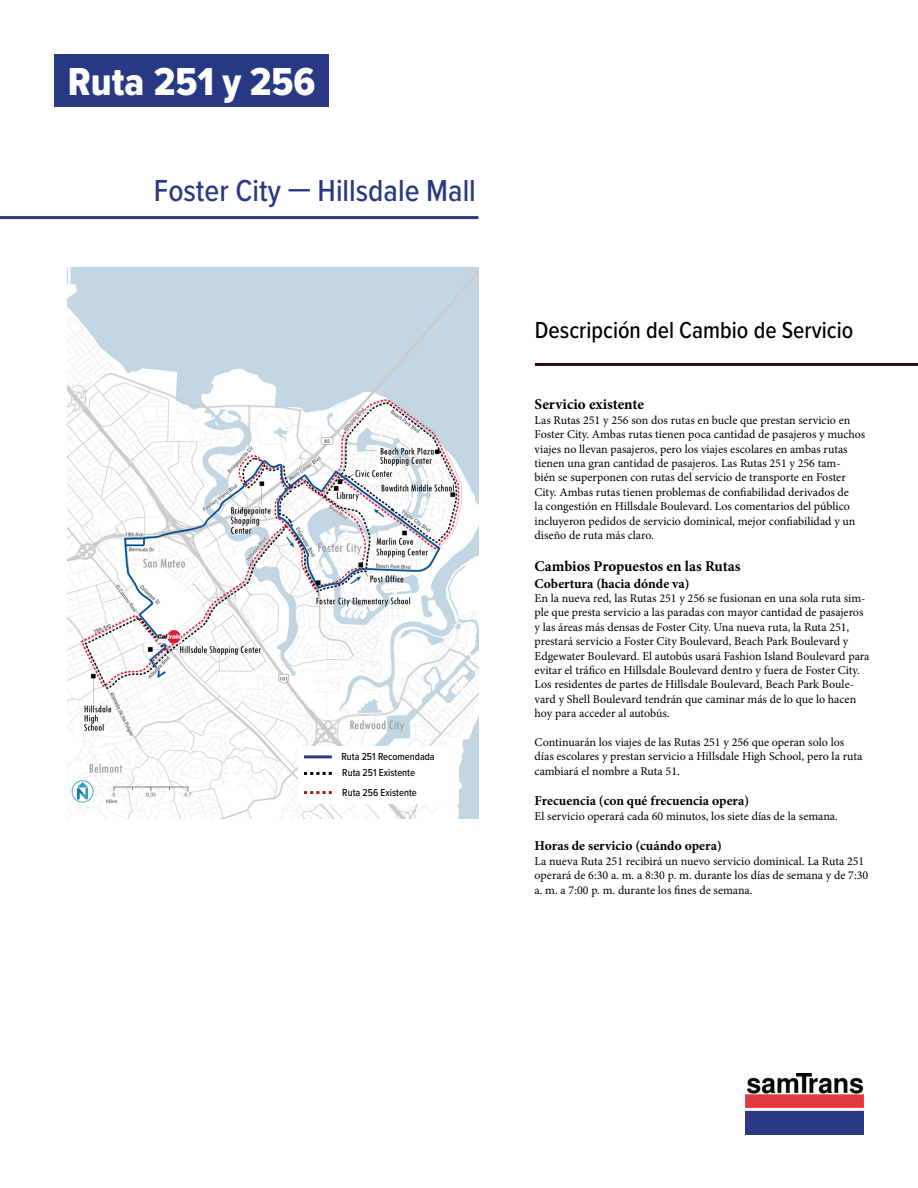
<style>
.page{position:relative;width:918px;height:1188px;background:#fff}
.page>*{position:absolute;margin:0;border:0;box-sizing:border-box;transform-origin:0 0}
.t1{font:40.5px "Proxima Nova Cond Extrabld";color:#fff}
.t2{font:500 31.5px "Proxima Nova Cond";color:#283883}
.t3{font:500 24px "Proxima Nova Cond";color:#000}
.t4{font:700 15px "Minion Pro";letter-spacing:-.005em;color:#000}
.t5{font:700 13.5px "Minion Pro";color:#000}
.t6{font:12px/14.4px "Minion Pro";color:#000}
.t7{font:500 10.5px "Proxima Nova Cond";color:#030303}
</style>
<div class="page">
<img style="left:746px;top:1074px;width:118px;height:37px">
<div style="left:746px;top:1111px;width:118px;height:24px;background:#283883"></div>
<div style="left:54px;top:54px;width:275px;height:53px;background:#283883"></div>
<hr style="left:535px;top:363px;width:383px;height:3px;background:#280e0e">
<hr style="left:0;top:216px;width:478px;height:3px;background:#283883">
<img style="left:68px;top:267px;width:410px;height:552px">
<div style="left:298px;top:746px;width:161px;height:58px;background:#fff"></div>
<hr style="left:304px;top:755px;width:28px;height:3px;background:#283883">
<svg style="left:304px;top:772px;width:28px;height:3px"></svg>
<svg style="left:304px;top:791px;width:28px;height:3px"></svg>
<h1 class="t1" style="left:68px;top:52px;width:249px">Ruta 251 y 256</h1>
<h2 class="t2" style="left:154px;top:167px;width:323px">Foster City — Hillsdale Mall</h2>
<p class="t7" style="left:341px;top:749px;width:95px">Ruta 251 Recomendada</p>
<p class="t7" style="left:342px;top:784px;width:76px">Ruta 256 Existente</p>
<p class="t7" style="left:380px;top:753px;width:65px">Recomendación</p>
<p class="t7" style="left:342px;top:765px;width:74px">Ruta 251 Existente</p>
<p class="t7" style="left:380px;top:770px;width:38px">Existente</p>
<h3 class="t3" style="left:535px;top:312px;width:320px">Descripción del Cambio de Servicio</h3>
<p class="t4" style="left:535px;top:394px;width:111px">Servicio existente</p>
<p class="t6" style="left:535px;top:413px;width:332px">Las Rutas 251 y 256 son dos rutas en bucle que prestan servicio en Foster City. Ambas rutas tienen poca cantidad de pasajeros y muchos viajes no llevan pasajeros, pero los viajes escolares en ambas rutas tienen una gran cantidad de pasajeros. Las Rutas 251 y 256 tam-<br>bién se superponen con rutas del servicio de transporte en Foster City. Ambas rutas tienen problemas de confiabilidad derivados de<br>la congestión en Hillsdale Boulevard. Los comentarios del público incluyeron pedidos de servicio dominical, mejor confiabilidad y un diseño de ruta más claro.</p>
<p class="t4" style="left:535px;top:556px;width:208px">Cambios Propuestos en las Rutas</p>
<p class="t5" style="left:535px;top:574px;width:156px">Cobertura (hacia dónde va)</p>
<p class="t6" style="left:535px;top:591px;width:336px">En la nueva red, las Rutas 251 y 256 se fusionan en una sola ruta sim&shy;ple que presta servicio a las paradas con mayor cantidad de pasajeros y las áreas más densas de Foster City. Una nueva ruta, la Ruta 251, prestará servicio a Foster City Boulevard, Beach Park Boulevard y Edgewater Boulevard. El autobús usará Fashion Island Boulevard para evitar el tráfico en Hillsdale Boulevard dentro y fuera de Foster City.<br>Los residentes de partes de Hillsdale Boulevard, Beach Park Boule&shy;vard y Shell Boulevard tendrán que caminar más de lo que lo hacen hoy para acceder al autobús.</p>
<p class="t6" style="left:535px;top:735px;width:329px">Continuarán los viajes de las Rutas 251 y 256 que operan solo los días escolares y prestan servicio a Hillsdale High School, pero la ruta cambiará el nombre a Ruta 51.</p>
<p class="t5" style="left:535px;top:792px;width:216px">Frecuencia (con qué frecuencia opera)</p>
<p class="t6" style="left:535px;top:809px;width:305px">El servicio operará cada 60 minutos, los siete días de la semana.</p>
<p class="t5" style="left:535px;top:837px;width:189px">Horas de servicio (cuándo opera)</p>
<p class="t6" style="left:535px;top:854px;width:335px">La nueva Ruta 251 recibirá un nuevo servicio dominical. La Ruta 251 operará de 6:30 a. m. a 8:30 p. m. durante los días de semana y de 7:30 a. m. a 7:00 p. m. durante los fines de semana.</p>
</div>
